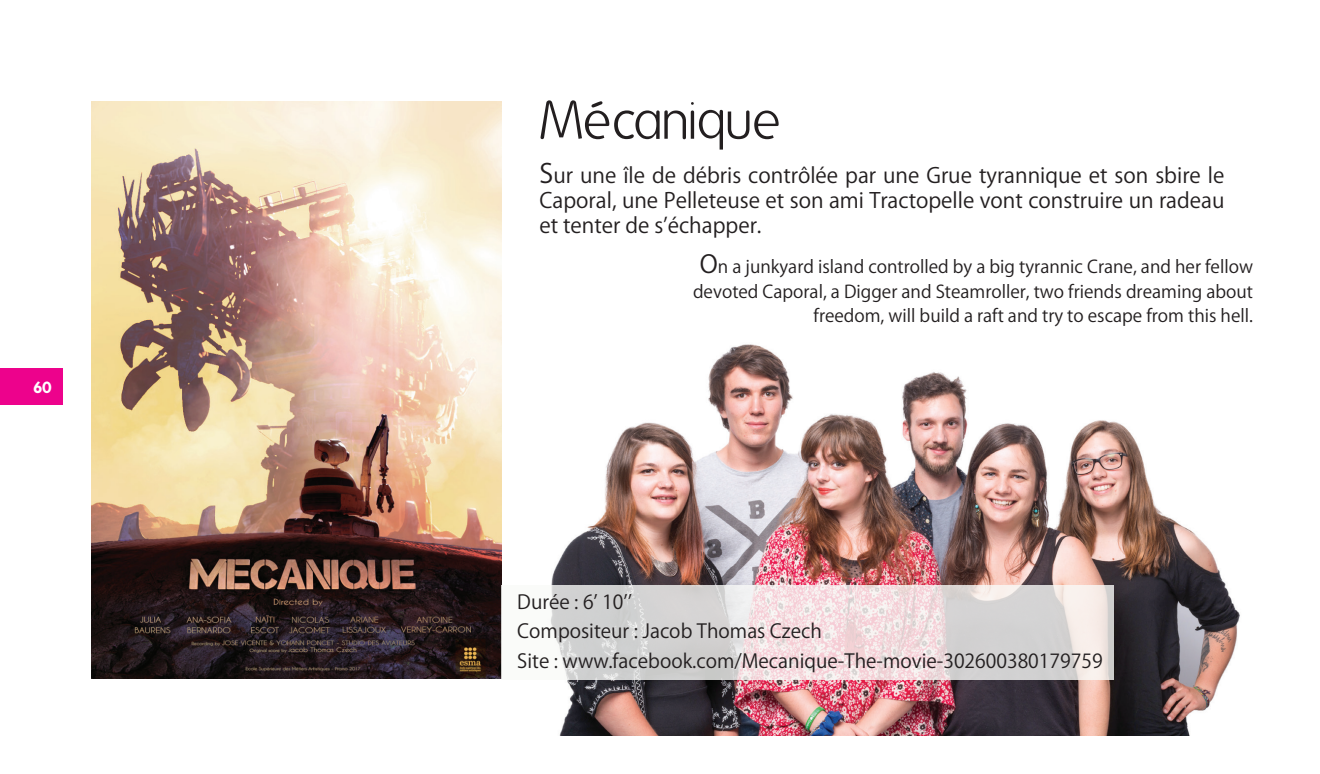
<style>
.page{position:relative;width:1320px;height:774px;background:#fff}
.page>*{position:absolute;margin:0;border:0;box-sizing:border-box;transform-origin:0 0}
.t1{font:300 54.25px "Folks";letter-spacing:-.045em;color:#231f20}
.t2{font:21px/24.5px "Koz Go Pro";color:#231f20;text-align:justify}
.t3{font:19.25px/29.8px "Koz Go Pro";color:#231f20}
.t4{font:17.5px/24.5px "Koz Go Pro";color:#231f20;text-align:right}
.t5{font:700 15.75px "Folks";color:#fff}
.s1{font-size:26.25px}
.s2{font-size:24.5px}
</style>
<div class="page">
<div style="left:0;top:369px;width:62px;height:36px;background:#ed028c"></div>
<hr style="left:1319px;top:61px;width:1px;height:652px;background:#231f20">
<img style="left:551px;top:344px;width:689px;height:391px">
<img style="left:92px;top:101px;width:409px;height:578px">
<svg style="left:550px;top:585px;width:564px;height:94px;background:#e1d9d9"></svg>
<p class="t5" style="left:34px;top:378px;width:20px">60</p>
<h1 class="t1" style="left:538px;top:91px;width:244px">Mécanique</h1>
<p class="t2" style="left:539px;top:164px;width:686px"><span class="s1">S</span>ur une île de débris contrôlée par une Grue tyrannique et son sbire le Caporal, une Pelleteuse et son ami Tractopelle vont construire un radeau et tenter de s’échapper.</p>
<p class="t4" style="left:693px;top:255px;width:561px"><span class="s2">O</span>n a junkyard island controlled by a big tyrannic Crane, and her fellow devoted Caporal, a Digger and Steamroller, two friends dreaming about freedom, will build a raft and try to escape from this hell.</p>
<p class="t3" style="left:517px;top:587px;width:587px">Durée : 6’ 10’’<br>Compositeur : Jacob Thomas Czech<br>Site : www.facebook.com/Mecanique-The-movie-302600380179759</p>
</div>
